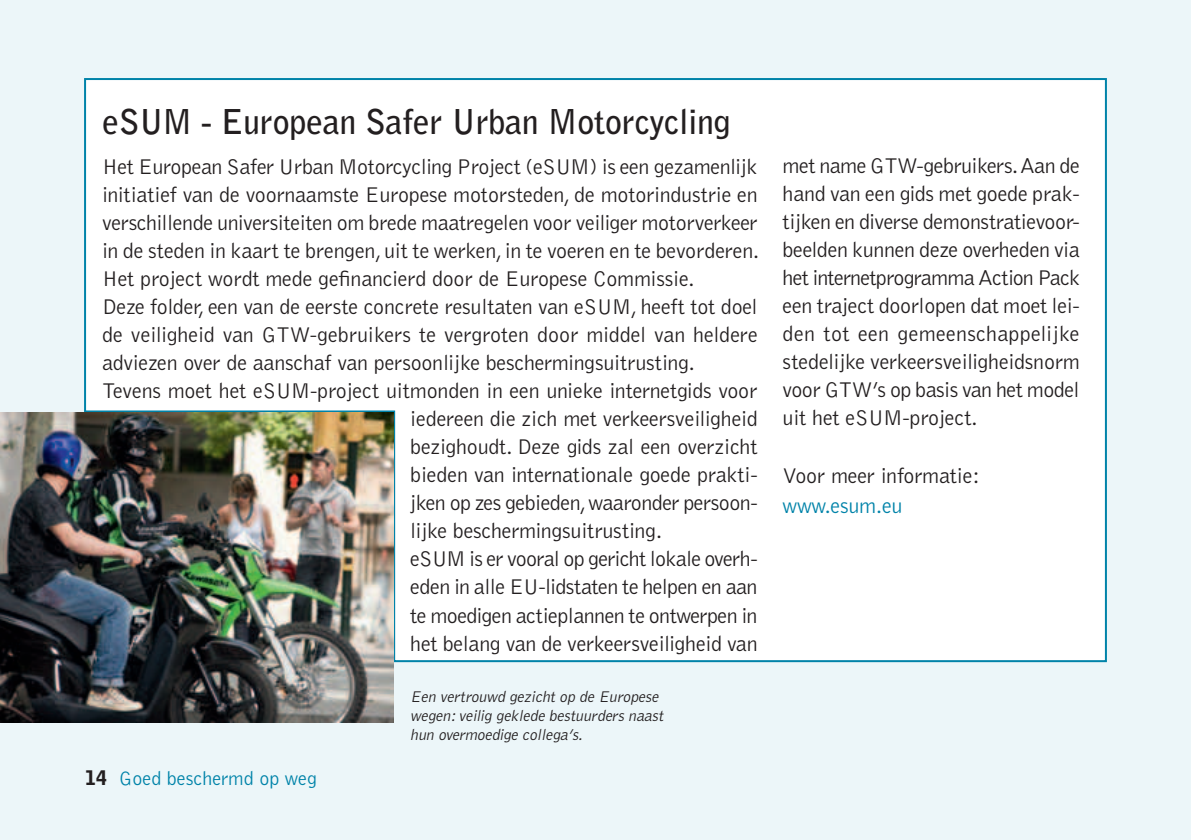
<style>
.page{position:relative;width:1191px;height:840px;background:#fff}
.page>*{position:absolute;margin:0;border:0;box-sizing:border-box;transform-origin:0 0}
.t1{font:700 34px "Bell Gothic Std";letter-spacing:-.01em;color:#231f20}
.t2{font:300 22px/28px "Bell Gothic Std";letter-spacing:-.01em;color:#231f20;text-align:justify}
.t3{font:300 22px "Bell Gothic Std";letter-spacing:-.035em;color:#231f20}
.t4{font:300 22px "Bell Gothic Std";letter-spacing:-.01em;color:#0083a9}
.t5{font:300 20px "Bell Gothic Std";color:#0083a9}
.t6{font:italic 300 16px/19.2px "Bell Gothic Std";color:#231f20}
.s1{font-weight:900;color:#231f20}
</style>
<div class="page">
<div style="left:0;top:0;width:1191px;height:839px;background:#ecf6f9"></div>
<div style="left:84px;top:78px;width:1023px;height:584px;background:#fff"></div>
<img style="left:0;top:412px;width:393px;height:310px">
<h1 class="t1" style="left:102px;top:101px;width:630px">eSUM - European Safer Urban Motorcycling</h1>
<p class="t2" style="left:102px;top:153px;width:657px">Het European Safer Urban Motorcycling Project (eSUM) is een gezamenlijk</p>
<p class="t2" style="left:102px;top:181px;width:657px">initiatief van de voornaamste Europese motorsteden, de motorindustrie en</p>
<p class="t2" style="left:102px;top:209px;width:657px">verschillende universiteiten om brede maatregelen voor veiliger motorverkeer</p>
<p class="t2" style="left:102px;top:237px;width:658px">in de steden in kaart te brengen, uit te werken, in te voeren en te bevorderen.</p>
<p class="t2" style="left:102px;top:265px;width:594px">Het project wordt mede gefinancierd door de Europese Commissie.</p>
<p class="t2" style="left:102px;top:293px;width:657px">Deze folder, een van de eerste concrete resultaten van eSUM, heeft tot doel</p>
<p class="t2" style="left:102px;top:321px;width:657px">de veiligheid van GTW-gebruikers te vergroten door middel van heldere</p>
<p class="t2" style="left:102px;top:349px;width:594px">adviezen over de aanschaf van persoonlijke beschermingsuitrusting.</p>
<p class="t2" style="left:102px;top:377px;width:657px">Tevens moet het eSUM-project uitmonden in een unieke internetgids voor</p>
<p class="t2" style="left:410px;top:405px;width:349px">iedereen die zich met verkeersveiligheid</p>
<p class="t2" style="left:410px;top:433px;width:349px">bezighoudt. Deze gids zal een overzicht</p>
<p class="t2" style="left:410px;top:461px;width:349px">bieden van internationale goede prakti-</p>
<p class="t2" style="left:410px;top:489px;width:349px">jken op zes gebieden, waaronder persoon-</p>
<p class="t2" style="left:410px;top:517px;width:253px">lijke beschermingsuitrusting.</p>
<p class="t3" style="left:410px;top:547px;width:349px">eSUM is er vooral op gericht lokale overh-</p>
<p class="t2" style="left:410px;top:573px;width:349px">eden in alle EU-lidstaten te helpen en aan</p>
<p class="t2" style="left:410px;top:601px;width:349px">te moedigen actieplannen te ontwerpen in</p>
<p class="t2" style="left:410px;top:629px;width:349px">het belang van de verkeersveiligheid van</p>
<p class="t5" style="left:85px;top:767px;width:233px"><span class="s1">14</span> Goed beschermd op weg</p>
<p class="t6" style="left:410px;top:687px;width:258px">Een vertrouwd gezichtop de Europese wegen:veilig geklede bestuurdersnaast hun overmoedige collega’s.</p>
<p class="t2" style="left:782px;top:152px;width:299px">met name GTW-gebruikers. Aan de hand van een gids met goede prak&shy;tijken en diverse demonstratievoor&shy;beelden kunnen deze overheden via het internetprogramma Action Pack een traject doorlopen dat moet lei&shy;den tot een gemeenschappelijke stedelijke verkeersveiligheidsnorm voor GTW’s op basis van het model uit het eSUM-project.</p>
<p class="t2" style="left:782px;top:462px;width:199px">Voor meer informatie:</p>
<p class="t4" style="left:782px;top:494px;width:121px">www.esum.eu</p>
</div>
